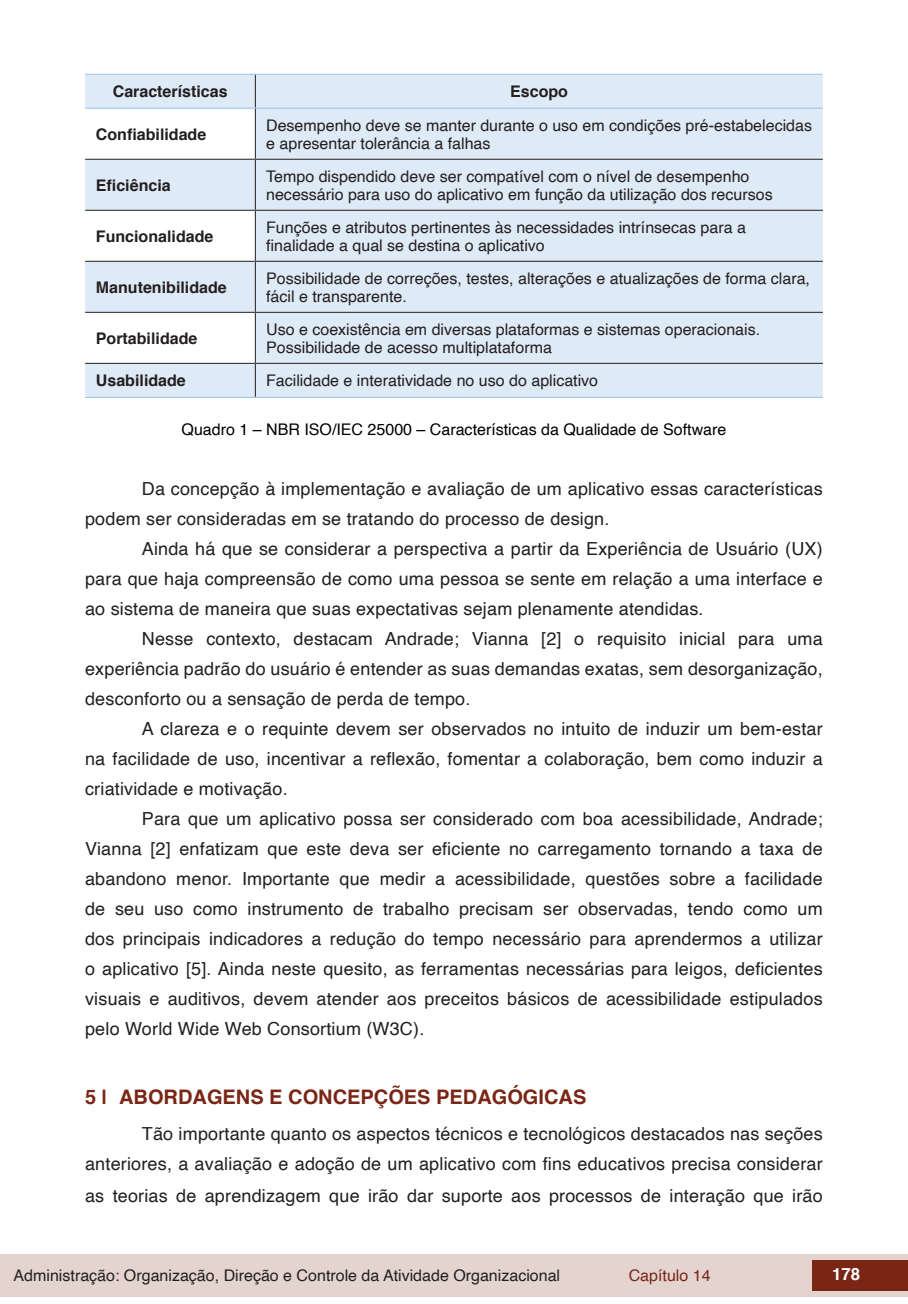
<style>
.page{position:relative;width:908px;height:1304px;background:#fff}
.page>*{position:absolute;margin:0;border:0;box-sizing:border-box;transform-origin:0 0}
.t1{font:700 20px "Helvetica";color:#7a2616}
.txt{font:18px/30px "Helvetica";letter-spacing:.01em;color:#231f20;text-align:justify}
.t2{font:700 16.8px "Helvetica";color:#fff}
.tab_txt{font:16px/18px "Helvetica";color:#231f20}
.tab_txt-2{font:700 16px "Helvetica";color:#231f20}
.info_tab_graf_imag{font:16px "Helvetica";color:#000}
.t3{font:16px "Helvetica";color:#7a2616}
</style>
<div class="page">
<div style="left:0;top:1254px;width:906px;height:43px;background:#e4d4d0"></div>
<div style="left:812px;top:1261px;width:95px;height:30px;background:#7a2616"></div>
<svg style="left:85px;top:75px;width:737px;height:322px;background:#e0ebf6"></svg>
<hr style="left:85px;top:397px;width:170px;height:1px;background:#9cc2e5">
<hr style="left:255px;top:397px;width:567px;height:1px;background:#9cc2e5">
<hr style="left:255px;top:75px;width:1px;height:33px;background:#231f20">
<hr style="left:85px;top:74px;width:170px;height:1px;background:#9cc2e5">
<hr style="left:255px;top:74px;width:567px;height:1px;background:#9cc2e5">
<hr style="left:85px;top:108px;width:170px;height:1px;background:#9cc2e5">
<hr style="left:255px;top:108px;width:567px;height:1px;background:#9cc2e5">
<hr style="left:255px;top:109px;width:1px;height:50px;background:#231f20">
<hr style="left:255px;top:160px;width:1px;height:50px;background:#231f20">
<hr style="left:255px;top:211px;width:1px;height:50px;background:#231f20">
<hr style="left:255px;top:262px;width:1px;height:50px;background:#231f20">
<hr style="left:255px;top:313px;width:1px;height:50px;background:#231f20">
<hr style="left:85px;top:159px;width:170px;height:1px;background:#231f20">
<hr style="left:255px;top:159px;width:567px;height:1px;background:#231f20">
<hr style="left:85px;top:210px;width:170px;height:1px;background:#231f20">
<hr style="left:255px;top:210px;width:567px;height:1px;background:#231f20">
<hr style="left:85px;top:261px;width:170px;height:1px;background:#231f20">
<hr style="left:255px;top:261px;width:567px;height:1px;background:#231f20">
<hr style="left:85px;top:312px;width:170px;height:1px;background:#231f20">
<hr style="left:255px;top:312px;width:567px;height:1px;background:#231f20">
<hr style="left:85px;top:363px;width:170px;height:1px;background:#231f20">
<hr style="left:255px;top:363px;width:567px;height:1px;background:#231f20">
<hr style="left:255px;top:364px;width:1px;height:33px;background:#231f20">
<p class="tab_txt-2" style="left:113px;top:79px;width:116px">Características</p>
<p class="tab_txt-2" style="left:510px;top:79px;width:59px">Escopo</p>
<p class="tab_txt-2" style="left:96px;top:121px;width:112px">Confiabilidade</p>
<p class="tab_txt" style="left:266px;top:117px;width:547px">Desempenho deve se manter durante o uso em condições pré-estabelecidas e apresentar tolerância a falhas</p>
<p class="tab_txt-2" style="left:96px;top:172px;width:76px">Eficiência</p>
<p class="tab_txt" style="left:266px;top:168px;width:507px">Tempo dispendido deve ser compatível com o nível de desempenho necessário para uso do aplicativo em função da utilização dos recursos</p>
<p class="tab_txt-2" style="left:96px;top:223px;width:119px">Funcionalidade</p>
<p class="tab_txt" style="left:266px;top:219px;width:481px">Funções e atributos pertinentes às necessidades intrínsecas para a finalidade a qual se destina o aplicativo</p>
<p class="tab_txt-2" style="left:96px;top:274px;width:132px">Manutenibilidade</p>
<p class="tab_txt" style="left:266px;top:270px;width:545px">Possibilidade de correções, testes, alterações e atualizações de forma clara, fácil e transparente.</p>
<p class="tab_txt-2" style="left:96px;top:325px;width:103px">Portabilidade</p>
<p class="tab_txt" style="left:266px;top:321px;width:495px">Uso e coexistência em diversas plataformas e sistemas operacionais.<br>Possibilidade de acesso multiplataforma</p>
<p class="tab_txt-2" style="left:96px;top:368px;width:91px">Usabilidade</p>
<p class="tab_txt" style="left:266px;top:372px;width:333px">Facilidade e interatividade no uso do aplicativo</p>
<p class="info_tab_graf_imag" style="left:181px;top:417px;width:546px">Quadro 1 – NBR ISO/IEC 25000 – Características da Qualidade de Software</p>
<p class="txt" style="left:85px;top:474px;width:738px;text-indent:57px">Da concepção à implementação e avaliação de um aplicativo essas características podem ser consideradas em se tratando do processo de design.</p>
<p class="txt" style="left:85px;top:534px;width:738px;text-indent:57px">Ainda há que se considerar a perspectiva a partir da Experiência de Usuário (UX) para que haja compreensão de como uma pessoa se sente em relação a uma interface e ao sistema de maneira que suas expectativas sejam plenamente atendidas.</p>
<p class="txt" style="left:85px;top:624px;width:738px;text-indent:57px">Nesse contexto, destacam Andrade; Vianna [2] o requisito inicial para uma experiência padrão do usuário é entender as suas demandas exatas, sem desorganização, desconforto ou a sensação de perda de tempo.</p>
<p class="txt" style="left:85px;top:714px;width:738px;text-indent:57px">A clareza e o requinte devem ser observados no intuito de induzir um bem-estar na facilidade de uso, incentivar a reflexão, fomentar a colaboração, bem como induzir a criatividade e motivação.</p>
<p class="txt" style="left:85px;top:804px;width:738px;text-indent:57px">Para que um aplicativo possa ser considerado com boa acessibilidade, Andrade; Vianna [2] enfatizam que este deva ser eficiente no carregamento tornando a taxa de abandono menor. Importante que medir a acessibilidade, questões sobre a facilidade de seu uso como instrumento de trabalho precisam ser observadas, tendo como um dos principais indicadores a redução do tempo necessário para aprendermos a utilizar o aplicativo [5]. Ainda neste quesito, as ferramentas necessárias para leigos, deficientes visuais e auditivos, devem atender aos preceitos básicos de acessibilidade estipulados pelo World Wide Web Consortium (W3C).</p>
<p class="t1" style="left:85px;top:1081px;width:502px">5 | ABORDAGENS E CONCEPÇÕES PEDAGÓGICAS</p>
<p class="txt" style="left:85px;top:1119px;width:738px;text-align:right">Tão importante quanto os aspectos técnicos e tecnológicos destacados nas seções anteriores, a avaliação e adoção de um aplicativo com fins educativos precisa considerar</p>
<p class="txt" style="left:85px;top:1181px;width:738px">as teorias de aprendizagem que irão dar suporte aos processos de interação que irão</p>
<p class="tab_txt" style="left:14px;top:1267px;width:548px">Administração: Organização, Direção e Controle da Atividade Organizacional</p>
<p class="t3" style="left:628px;top:1263px;width:83px">Capítulo 14</p>
<p class="t2" style="left:831px;top:1261px;width:30px">178</p>
</div>
